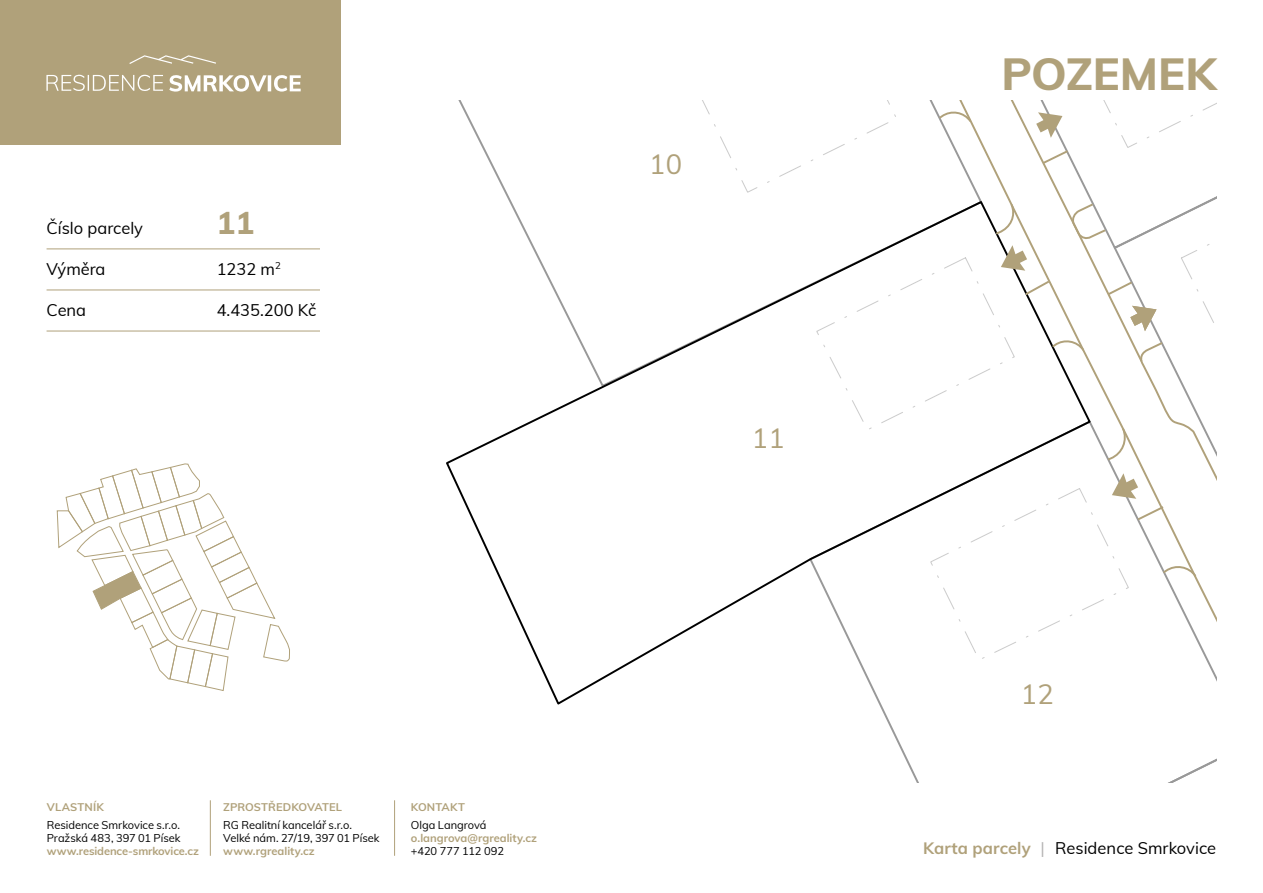
<style>
.page{position:relative;width:1263px;height:893px;background:#fff}
.page>*{position:absolute;margin:0;border:0;box-sizing:border-box;transform-origin:0 0}
.t1{font:800 45px "Muli";letter-spacing:-.005em;color:#b0a17a}
.t2{font:800 31.5px "Muli";color:#b0a17a}
.t3{font:27.3px "Muli";color:#b0a17a}
.t4{font:16.5px "Muli";color:#000}
.t5{font:11.1px/13.4px "Muli";color:#000}
.t6{font:700 11.1px "Muli";color:#b0a17a}
.t7{font:700 11.1px "Muli";letter-spacing:.02em;color:#b0a17a}
.s1{font-weight:700;color:#b0a17a}
.s2{color:#b3b2b2}
</style>
<div class="page">
<div style="left:0;top:0;width:340px;height:145px;background:#b0a17a"></div>
<svg style="left:129px;top:55px;width:87px;height:9px"></svg>
<svg style="left:46px;top:74px;width:117px;height:17px"></svg>
<svg style="left:169px;top:75px;width:98px;height:17px"></svg>
<hr style="left:268px;top:75px;width:3px;height:16px;background:#fff">
<svg style="left:274px;top:75px;width:27px;height:17px"></svg>
<hr style="left:394px;top:800px;width:1px;height:56px;background:#b0a17a">
<hr style="left:210px;top:800px;width:1px;height:56px;background:#b0a17a">
<svg style="left:446px;top:101px;width:770px;height:560px"></svg>
<svg style="left:56px;top:463px;width:234px;height:228px"></svg>
<hr style="left:47px;top:249px;width:273px;height:1px;background:#b0a17a">
<hr style="left:47px;top:290px;width:273px;height:1px;background:#b0a17a">
<hr style="left:47px;top:331px;width:273px;height:1px;background:#b0a17a">
<h3 class="t4" style="left:47px;top:216px;width:98px">Číslo parcely</h3>
<h2 class="t2" style="left:217px;top:199px;width:39px">11</h2>
<h3 class="t4" style="left:47px;top:257px;width:60px">Výměra</h3>
<h3 class="t4" style="left:217px;top:257px;width:66px">1232 m<sup>2</sup></h3>
<h3 class="t4" style="left:47px;top:298px;width:41px">Cena</h3>
<h3 class="t4" style="left:217px;top:298px;width:101px">4.435.200 Kč</h3>
<h3 class="t3" style="left:649px;top:144px;width:35px">10</h3>
<h3 class="t3" style="left:752px;top:418px;width:35px">11</h3>
<p class="t7" style="left:47px;top:799px;width:59px">VLASTNÍK</p>
<p class="t5" style="left:47px;top:817px;width:135px">Residence Smrkovice s.r.o.<br>Pražská 483, 397 01 Písek</p>
<p class="t6" style="left:47px;top:843px;width:154px">www.residence-smrkovice.cz</p>
<p class="t6" style="left:223px;top:799px;width:120px">ZPROSTŘEDKOVATEL</p>
<p class="t5" style="left:223px;top:817px;width:158px">RG Realitní kancelář s.r.o.<br>Velké nám. 27/19, 397 01 Písek</p>
<p class="t6" style="left:223px;top:843px;width:93px">www.rgreality.cz</p>
<p class="t6" style="left:411px;top:799px;width:55px">KONTAKT</p>
<p class="t5" style="left:411px;top:817px;width:77px">Olga Langrová</p>
<p class="t6" style="left:411px;top:830px;width:128px">o.langrova@rgreality.cz</p>
<p class="t5" style="left:411px;top:844px;width:95px">+420 777 112 092</p>
<h1 class="t1" style="left:1001px;top:41px;width:216px">POZEMEK</h1>
<h3 class="t3" style="left:1021px;top:674px;width:35px">12</h3>
<h3 class="t4" style="left:923px;top:836px;width:294px"><span class="s1">Karta parcely</span> <span class="s2">|</span> Residence Smrkovice</h3>
</div>
